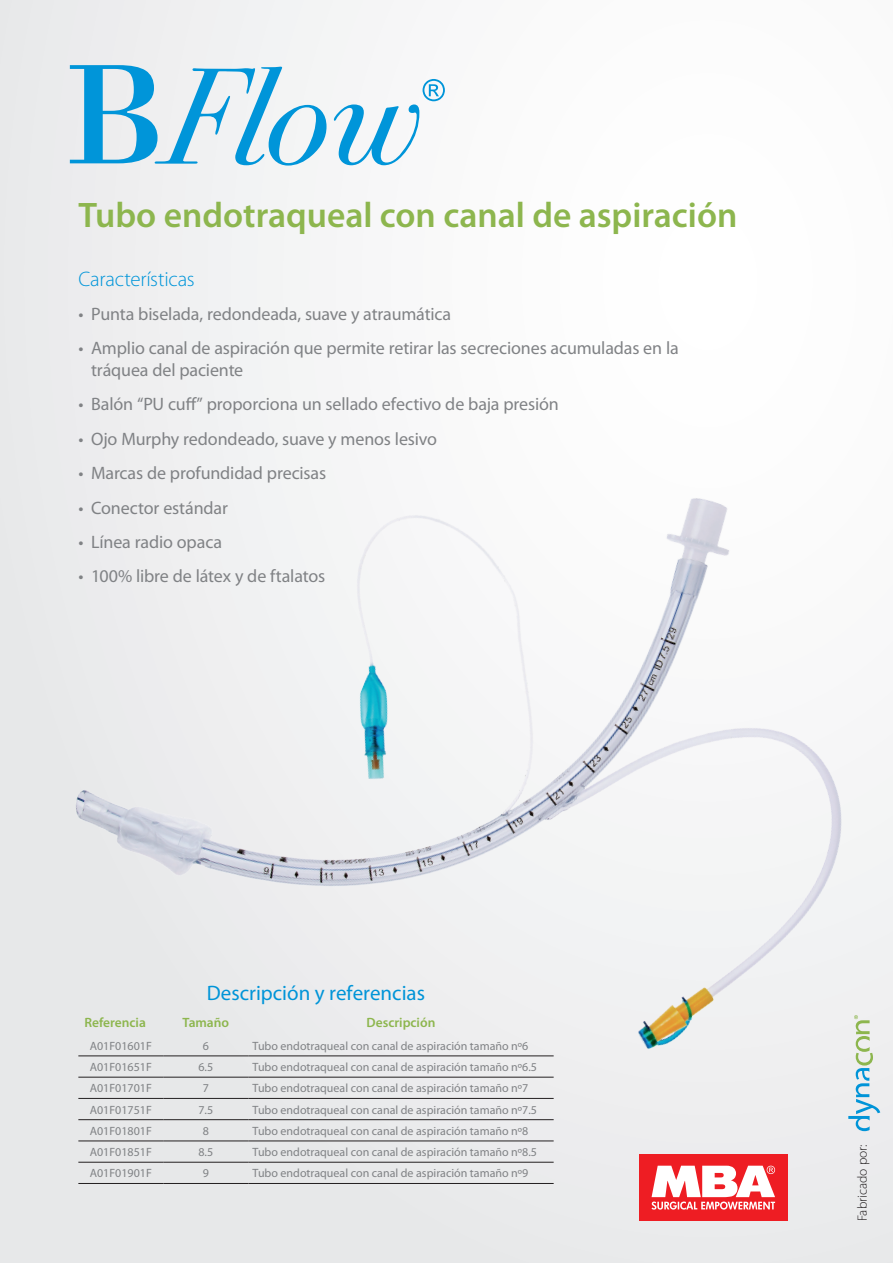
<style>
.page{position:relative;width:893px;height:1263px;background:#fff}
.page>*{position:absolute;margin:0;border:0;box-sizing:border-box;transform-origin:0 0}
.t1{font:600 35.55px "Myriad Pro";color:#8db64e}
.t2{font:21px "Myriad Pro";color:#0094d8}
.t3{font:300 21px "Myriad Pro";letter-spacing:-.01em;color:#0095d9}
.t4{font:18px/21.6px "Myriad Pro";letter-spacing:-.01em;color:#808285}
.t5{font:600 13.5px "Myriad Pro";color:#8db64e}
.t6{font:300 13.5px "Myriad Pro";color:#231f20}
.t7{font:12px "Myriad Pro";color:#808285}
</style>
<div class="page">
<div style="left:0;top:0;width:893px;height:1263px;background:linear-gradient(to right,#ebeced,#fff)"></div>
<img style="left:0;top:174px;width:893px;height:1089px">
<svg style="left:848px;top:1015px;width:32px;height:116px"></svg>
<svg style="left:70px;top:65px;width:256px;height:101px"></svg>
<svg style="left:334px;top:79px;width:111px;height:86px"></svg>
<div style="left:639px;top:1154px;width:149px;height:67px;background:#ee1d23"></div>
<svg style="left:652px;top:1166px;width:123px;height:43px"></svg>
<hr style="left:78px;top:1056px;width:85px;height:1px;background:#231f20">
<hr style="left:163px;top:1056px;width:85px;height:1px;background:#231f20">
<hr style="left:248px;top:1056px;width:306px;height:1px;background:#231f20">
<hr style="left:78px;top:1077px;width:85px;height:1px;background:#231f20">
<hr style="left:163px;top:1077px;width:85px;height:1px;background:#231f20">
<hr style="left:248px;top:1077px;width:306px;height:1px;background:#231f20">
<hr style="left:78px;top:1098px;width:85px;height:1px;background:#231f20">
<hr style="left:163px;top:1098px;width:85px;height:1px;background:#231f20">
<hr style="left:248px;top:1098px;width:306px;height:1px;background:#231f20">
<hr style="left:78px;top:1119px;width:85px;height:1px;background:#231f20">
<hr style="left:163px;top:1119px;width:85px;height:1px;background:#231f20">
<hr style="left:248px;top:1119px;width:306px;height:1px;background:#231f20">
<hr style="left:78px;top:1141px;width:85px;height:1px;background:#231f20">
<hr style="left:163px;top:1141px;width:85px;height:1px;background:#231f20">
<hr style="left:248px;top:1141px;width:306px;height:1px;background:#231f20">
<hr style="left:78px;top:1162px;width:85px;height:1px;background:#231f20">
<hr style="left:163px;top:1162px;width:85px;height:1px;background:#231f20">
<hr style="left:248px;top:1162px;width:306px;height:1px;background:#231f20">
<hr style="left:78px;top:1183px;width:85px;height:1px;background:#231f20">
<hr style="left:163px;top:1183px;width:85px;height:1px;background:#231f20">
<hr style="left:248px;top:1183px;width:306px;height:1px;background:#231f20">
<h1 class="t1" style="left:78px;top:192px;width:661px">Tubo endotraqueal con canal de aspiración</h1>
<h2 class="t3" style="left:78px;top:266px;width:118px">Características</h2>
<h3 class="t4" style="left:78px;top:303px;width:374px">• Punta biselada, redondeada, suave y atraumática</h3>
<h3 class="t4" style="left:91px;top:337px;width:589px;text-indent:-13px">• Amplio canal de aspiración que permite retirar las secreciones acumuladas en la tráquea del paciente</h3>
<h3 class="t4" style="left:78px;top:393px;width:482px">• Balón “PU cuff” proporciona un sellado efectivo de baja presión</h3>
<h3 class="t4" style="left:78px;top:428px;width:360px">• Ojo Murphy redondeado, suave y menos lesivo</h3>
<h3 class="t4" style="left:78px;top:462px;width:249px">• Marcas de profundidad precisas</h3>
<h3 class="t4" style="left:78px;top:496px;width:151px">• Conector estándar</h3>
<h3 class="t4" style="left:78px;top:531px;width:145px">• Línea radio opaca</h3>
<h3 class="t4" style="left:78px;top:565px;width:248px">• 100% libre de látex y de ftalatos</h3>
<h2 class="t2" style="left:207px;top:980px;width:220px">Descripción y referencias</h2>
<p class="t5" style="left:84px;top:1014px;width:63px">Referencia</p>
<p class="t5" style="left:182px;top:1014px;width:48px">Tamaño</p>
<p class="t5" style="left:367px;top:1014px;width:70px">Descripción</p>
<p class="t7" style="left:90px;top:1038px;width:64px">A01F01601F</p>
<p class="t7" style="left:203px;top:1038px;width:8px">6</p>
<p class="t7" style="left:253px;top:1038px;width:277px">Tubo endotraqueal con canal de aspiración tamaño nº6</p>
<p class="t7" style="left:90px;top:1059px;width:64px">A01F01651F</p>
<p class="t7" style="left:198px;top:1059px;width:16px">6.5</p>
<p class="t7" style="left:253px;top:1059px;width:286px">Tubo endotraqueal con canal de aspiración tamaño nº6.5</p>
<p class="t7" style="left:90px;top:1081px;width:64px">A01F01701F</p>
<p class="t7" style="left:203px;top:1081px;width:8px">7</p>
<p class="t7" style="left:253px;top:1081px;width:277px">Tubo endotraqueal con canal de aspiración tamaño nº7</p>
<p class="t7" style="left:90px;top:1102px;width:64px">A01F01751F</p>
<p class="t7" style="left:198px;top:1102px;width:16px">7.5</p>
<p class="t7" style="left:253px;top:1102px;width:286px">Tubo endotraqueal con canal de aspiración tamaño nº7.5</p>
<p class="t7" style="left:90px;top:1123px;width:64px">A01F01801F</p>
<p class="t7" style="left:203px;top:1123px;width:8px">8</p>
<p class="t7" style="left:253px;top:1123px;width:277px">Tubo endotraqueal con canal de aspiración tamaño nº8</p>
<p class="t7" style="left:90px;top:1145px;width:64px">A01F01851F</p>
<p class="t7" style="left:198px;top:1145px;width:16px">8.5</p>
<p class="t7" style="left:253px;top:1145px;width:286px">Tubo endotraqueal con canal de aspiración tamaño nº8.5</p>
<p class="t7" style="left:90px;top:1166px;width:64px">A01F01901F</p>
<p class="t7" style="left:203px;top:1166px;width:8px">9</p>
<p class="t7" style="left:253px;top:1166px;width:277px">Tubo endotraqueal con canal de aspiración tamaño nº9</p>
<p class="t6" style="left:854px;top:1221px;width:78px;rotate:-90deg">Fabricado por:</p>
</div>
